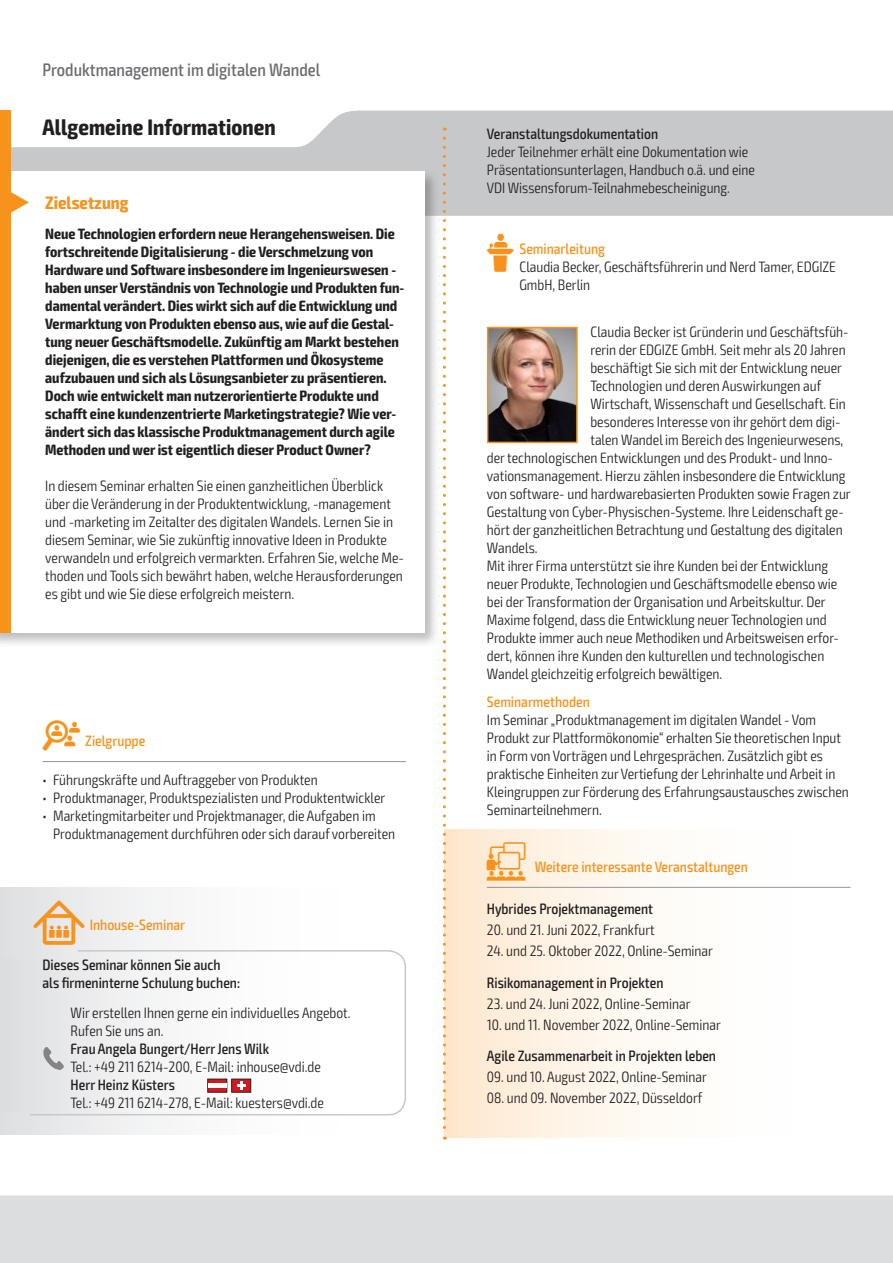
<style>
.page{position:relative;width:893px;height:1263px;background:#fff}
.page>*{position:absolute;margin:0;border:0;box-sizing:border-box;transform-origin:0 0}
.t1{font:700 condensed 22.5px "Exo 2";letter-spacing:.005em;color:#231f20}
.t2{font:500 condensed 18px "Exo 2";color:#6c6d70}
.t3{font:700 condensed 18px "Exo 2";color:#f7931d}
.t4{font:300 condensed 15px/18px "Exo 2";color:#231f20}
.t5{font:700 condensed 15px/18px "Exo 2";color:#231f20}
.t6{font:500 condensed 15px/18px "Exo 2";color:#231f20}
.t7{font:500 condensed 15px "Exo 2";color:#f7931d}
.s1{font-family:"VDI Iconset S4 A Regular";font-weight:400;font-stretch:normal}
.s2{font-family:"VDI Iconset S4 A Regular";font-weight:400;font-stretch:normal;font-size:15.45px}
.s3{font-family:"VDI Iconset S4 A Regular";font-weight:400;font-stretch:normal;color:#f7931d}
.s4{font-weight:500;color:#f7931d}
.s5{font-family:"VDI Iconset S4 A Regular";font-weight:400;font-stretch:normal;font-size:19.5px}
</style>
<div class="page">
<div style="left:0;top:1195px;width:893px;height:68px;background:#dcdddf"></div>
<svg style="left:11px;top:111px;width:881px;height:105px;fill:#c7c8ca"></svg>
<hr style="left:892px;top:111px;width:1px;height:105px;background:#f7931d">
<div style="left:0;top:111px;width:11px;height:63px;background:#f7931d"></div>
<div style="left:0;top:887px;width:406px;height:247px;background:linear-gradient(to right,#e4e5e7,#fff)"></div>
<svg style="left:29px;top:949px;width:377px;height:167px"></svg>
<div style="left:0;top:959px;width:383px;height:152px;background:linear-gradient(to right,#e2e3e5,#fff)"></div>
<svg style="left:207px;top:1079px;width:44px;height:13px"></svg>
<div style="left:208px;top:1083px;width:19px;height:5px;background:#fff"></div>
<svg style="left:43px;top:1047px;width:21px;height:23px"></svg>
<div style="left:0;top:168px;width:440px;height:480px;background:#231f20;opacity:.3"></div>
<div style="left:0;top:171px;width:424px;height:462px;background:#fff"></div>
<div style="left:0;top:171px;width:11px;height:462px;background:#f7931d"></div>
<svg style="left:11px;top:192px;width:18px;height:21px"></svg>
<hr style="left:43px;top:761px;width:363px;height:1px;background:#939598">
<div style="left:444px;top:830px;width:406px;height:307px;background:linear-gradient(to right,#feebd5,#fff)"></div>
<hr style="left:487px;top:887px;width:363px;height:1px;background:#939598">
<img style="left:490px;top:330px;width:85px;height:110px">
<div style="left:487px;top:327px;width:91px;height:116px;border:2px solid #f7931d"></div>
<svg style="left:443px;top:138px;width:3px;height:1002px"></svg>
<p class="t2" style="left:43px;top:59px;width:279px">Produktmanagement im digitalen Wandel</p>
<h1 class="t1" style="left:43px;top:113px;width:235px">Allgemeine Informationen</h1>
<p class="t6" style="left:487px;top:125px;width:173px">Veranstaltungsdokumentation</p>
<p class="t4" style="left:487px;top:143px;width:270px">Jeder Teilnehmer erhält eine Dokumentation wie<br>Präsentationsunterlagen, Handbuch o.ä. und eine<br>VDI Wissensforum-Teilnahmebescheinigung.</p>
<p class="t3" style="left:45px;top:192px;width:85px">Zielsetzung</p>
<p class="t5" style="left:45px;top:225px;width:361px">Neue Technologien erfordern neue Herangehensweisen. Die fortschreitende Digitalisierung - die Verschmelzung von Hardware und Software insbesondere im Ingenieurswesen - haben unser Verständnis von Technologie und Produkten fun&shy;damental verändert. Dies wirkt sich auf die Entwicklung und Vermarktung von Produkten ebenso aus, wie auf die Gestal&shy;tung neuer Geschäftsmodelle. Zukünftig am Markt bestehen diejenigen, die es verstehen Plattformen und Ökosysteme aufzubauen und sich als Lösungsanbieter zu präsentieren.<br>Doch wie entwickelt man nutzerorientierte Produkte und schafft eine kundenzentrierte Marketingstrategie? Wie ver&shy;ändert sich das klassische Produktmanagement durch agile Methoden und wer ist eigentlich dieser Product Owner?</p>
<p class="t4" style="left:45px;top:477px;width:360px">In diesem Seminar erhalten Sie einen ganzheitlichen Überblick über die Veränderung in der Produktentwicklung, -management und -marketing im Zeitalter des digitalen Wandels. Lernen Sie in diesem Seminar, wie Sie zukünftig innovative Ideen in Produkte verwandeln und erfolgreich vermarkten. Erfahren Sie, welche Me&shy;thoden und Tools sich bewährt haben, welche Herausforderungen es gibt und wie Sie diese erfolgreich meistern.</p>
<p class="t7" style="left:43px;top:732px;width:104px"><span class="s1">Z</span> Zielgruppe</p>
<p class="t4" style="left:43px;top:771px;width:277px">• Führungskräfte und Auftraggeber von Produkten</p>
<p class="t4" style="left:43px;top:789px;width:344px">• Produktmanager, Produktspezialisten und Produktentwickler</p>
<p class="t4" style="left:53px;top:807px;width:344px;text-indent:-11px">• Marketingmitarbeiter und Projektmanager, die Aufgaben im<br>Produktmanagement durchführen oder sich darauf vorbereiten</p>
<p class="t7" style="left:33px;top:916px;width:153px"><span class="s2">I</span> Inhouse-Seminar</p>
<p class="t6" style="left:43px;top:955px;width:199px">Dieses Seminar können Sie auch als firmeninterne Schulung buchen:</p>
<p class="t4" style="left:71px;top:1004px;width:282px">Wir erstellen Ihnen gerne ein individuelles Angebot.<br>Rufen Sie uns an.</p>
<p class="t6" style="left:71px;top:1040px;width:200px">Frau Angela Bungert/Herr Jens Wilk</p>
<p class="t4" style="left:71px;top:1058px;width:252px">Tel.: +49 211 6214-200, E-Mail: inhouse@vdi.de</p>
<p class="t6" style="left:71px;top:1076px;width:106px">Herr Heinz Küsters</p>
<p class="t4" style="left:71px;top:1094px;width:255px">Tel.: +49 211 6214-278, E-Mail: kuesters@vdi.de</p>
<p class="t4" style="left:519px;top:240px;width:318px;text-indent:-33px"><span class="s3">L</span> <span class="s4">Seminarleitung<br></span>Claudia Becker, Geschäftsführerin und Nerd Tamer, EDGIZE<br>GmbH, Berlin</p>
<p class="t4" style="left:590px;top:323px;width:260px">Claudia Becker ist Gründerin und Geschäftsfüh-</p>
<p class="t4" style="left:590px;top:341px;width:257px">rerin der EDGIZE GmbH. Seit mehr als 20 Jahren</p>
<p class="t4" style="left:590px;top:359px;width:253px">beschäftigt Sie sich mit der Entwicklung neuer</p>
<p class="t4" style="left:590px;top:377px;width:232px">Technologien und deren Auswirkungen auf</p>
<p class="t4" style="left:590px;top:395px;width:257px">Wirtschaft, Wissenschaft und Gesellschaft. Ein</p>
<p class="t4" style="left:590px;top:413px;width:252px">besonderes Interesse von ihr gehört dem digi-</p>
<p class="t4" style="left:590px;top:431px;width:254px">talen Wandel im Bereich des Ingenieurwesens,</p>
<p class="t4" style="left:487px;top:449px;width:348px">der technologischen Entwicklungen und des Produkt- und Inno-</p>
<p class="t4" style="left:487px;top:467px;width:360px">vationsmanagement. Hierzu zählen insbesondere die Entwicklung</p>
<p class="t4" style="left:487px;top:485px;width:365px">von software- und hardwarebasierten Produkten sowie Fragen zur</p>
<p class="t4" style="left:487px;top:503px;width:358px">Gestaltung von Cyber-Physischen-Systeme. Ihre Leidenschaft ge-</p>
<p class="t4" style="left:487px;top:521px;width:357px">hört der ganzheitlichen Betrachtung und Gestaltung des digitalen</p>
<p class="t4" style="left:487px;top:539px;width:52px">Wandels.</p>
<p class="t4" style="left:487px;top:557px;width:343px">Mit ihrer Firma unterstützt sie ihre Kunden bei der Entwicklung</p>
<p class="t4" style="left:487px;top:575px;width:352px">neuer Produkte, Technologien und Geschäftsmodelle ebenso wie</p>
<p class="t4" style="left:487px;top:593px;width:340px">bei der Transformation der Organisation und Arbeitskultur. Der</p>
<p class="t4" style="left:487px;top:611px;width:341px">Maxime folgend, dass die Entwicklung neuer Technologien und</p>
<p class="t4" style="left:487px;top:629px;width:354px">Produkte immer auch neue Methodiken und Arbeitsweisen erfor-</p>
<p class="t4" style="left:487px;top:647px;width:339px">dert, können ihre Kunden den kulturellen und technologischen</p>
<p class="t4" style="left:487px;top:665px;width:237px">Wandel gleichzeitig erfolgreich bewältigen.</p>
<p class="t4" style="left:487px;top:711px;width:363px">Im Seminar „Produktmanagement im digitalen Wandel - Vom Produkt zur Plattformökonomie“ erhalten Sie theoretischen Input in Form von Vorträgen und Lehrgesprächen. Zusätzlich gibt es praktische Einheiten zur Vertiefung der Lehrinhalte und Arbeit in Kleingruppen zur Förderung des Erfahrungsaustausches zwischen Seminarteilnehmern.</p>
<p class="t7" style="left:487px;top:693px;width:104px">Seminarmethoden</p>
<p class="t7" style="left:487px;top:858px;width:263px"><span class="s5">W</span> Weitere interessante Veranstaltungen</p>
<p class="t6" style="left:487px;top:900px;width:168px">Hybrides Projektmanagement</p>
<p class="t4" style="left:487px;top:921px;width:169px">20. und 21. Juni 2022, Frankfurt</p>
<p class="t4" style="left:487px;top:942px;width:228px">24. und 25. Oktober 2022, Online-Seminar</p>
<p class="t6" style="left:487px;top:974px;width:178px">Risikomanagement in Projekten</p>
<p class="t4" style="left:487px;top:995px;width:205px">23. und 24. Juni 2022, Online-Seminar</p>
<p class="t4" style="left:487px;top:1016px;width:236px">10. und 11. November 2022, Online-Seminar</p>
<p class="t6" style="left:487px;top:1047px;width:231px">Agile Zusammenarbeit in Projekten leben</p>
<p class="t4" style="left:487px;top:1068px;width:222px">09. und 10. August 2022, Online-Seminar</p>
<p class="t4" style="left:487px;top:1089px;width:217px">08. und 09. November 2022, Düsseldorf</p>
</div>
